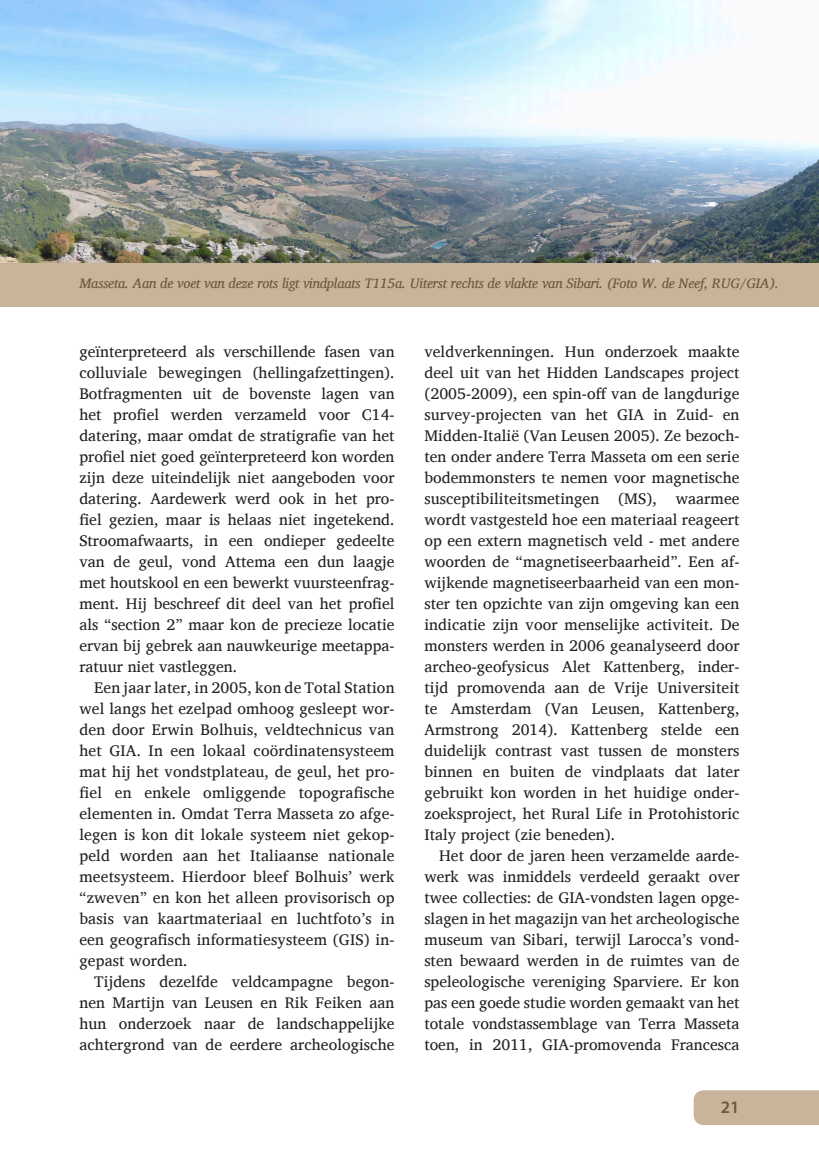
<style>
.page{position:relative;width:819px;height:1166px;background:#fff}
.page>*{position:absolute;margin:0;border:0;box-sizing:border-box;transform-origin:0 0}
.t1{font:600 17.5px "Myriad Pro";color:#705539}
.Plat{font:15.75px/21px "Charis SIL";letter-spacing:.005em;color:#231f20;text-align:justify}
.Afbeeldingstekst{font:italic 14px "Charis SIL";letter-spacing:-.015em;color:#705539}
</style>
<div class="page">
<div style="left:693px;top:1090px;width:126px;height:35px;background:#c8b49a"></div>
<div style="left:0;top:231px;width:819px;height:75px;background:#c8b49a"></div>
<img style="left:0;top:0;width:819px;height:262px">
<p class="Afbeeldingstekst" style="left:79px;top:275px;width:701px">Masseta. Aan de voet van deze rots ligt vindplaats T115a. Uiterst rechts de vlakte van Sibari. (Foto W. de Neef, RUG/GIA).</p>
<p class="Plat" style="left:79px;top:341px;width:317px">geïnterpreteerd als verschillende fasen van colluviale bewegingen (hellingafzettingen).<br>Botfragmenten uit de bovenste lagen van het profiel werden verzameld voor C14- datering, maar omdat de stratigrafie van het profiel niet goed geïnterpreteerd kon worden zijn deze uiteindelijk niet aangeboden voor datering. Aardewerk werd ook in het pro&shy;fiel gezien, maar is helaas niet ingetekend.<br>Stroomafwaarts, in een ondieper gedeelte van de geul, vond Attema een dun laagje met houtskool en een bewerkt vuursteenfrag&shy;ment. Hij beschreef dit deel van het profiel als “section 2” maar kon de precieze locatie ervan bij gebrek aan nauwkeurige meetappa&shy;ratuur niet vastleggen.</p>
<p class="Plat" style="left:79px;top:677px;width:317px;text-indent:15px">Een jaar later, in 2005, kon de Total Station wel langs het ezelpad omhoog gesleept wor&shy;den door Erwin Bolhuis, veldtechnicus van het GIA. In een lokaal coördinatensysteem mat hij het vondstplateau, de geul, het pro&shy;fiel en enkele omliggende topografische elementen in. Omdat Terra Masseta zo afge&shy;legen is kon dit lokale systeem niet gekop&shy;peld worden aan het Italiaanse nationale meetsysteem. Hierdoor bleef Bolhuis’ werk “zweven” en kon het alleen provisorisch op basis van kaartmateriaal en luchtfoto’s in een geografisch informatiesysteem (GIS) in&shy;gepast worden.</p>
<p class="Plat" style="left:79px;top:971px;width:317px;text-indent:15px">Tijdens dezelfde veldcampagne begon&shy;nen Martijn van Leusen en Rik Feiken aan hun onderzoek naar de landschappelijke achtergrond van de eerdere archeologische</p>
<p class="Plat" style="left:424px;top:341px;width:317px">veldverkenningen. Hun onderzoek maakte deel uit van het Hidden Landscapes project (2005-2009), een spin-off van de langdurige survey-projecten van het GIA in Zuid- en Midden-Italië (Van Leusen 2005). Ze bezoch&shy;ten onder andere Terra Masseta om een serie bodemmonsters te nemen voor magnetische susceptibiliteitsmetingen (MS), waarmee wordt vastgesteld hoe een materiaal reageert op een extern magnetisch veld - met andere woorden de “magnetiseerbaarheid”. Een af&shy;wijkende magnetiseerbaarheid van een mon&shy;ster ten opzichte van zijn omgeving kan een indicatie zijn voor menselijke activiteit. De monsters werden in 2006 geanalyseerd door archeo-geofysicus Alet Kattenberg, inder&shy;tijd promovenda aan de Vrije Universiteit te Amsterdam (Van Leusen, Kattenberg, Armstrong 2014). Kattenberg stelde een duidelijk contrast vast tussen de monsters binnen en buiten de vindplaats dat later gebruikt kon worden in het huidige onder&shy;zoeksproject, het Rural Life in Protohistoric Italy project (zie beneden).</p>
<p class="Plat" style="left:424px;top:845px;width:317px;text-indent:15px">Het door de jaren heen verzamelde aarde&shy;werk was inmiddels verdeeld geraakt over twee collecties: de GIA-vondsten lagen opge&shy;slagen in het magazijn van het archeologische museum van Sibari, terwijl Larocca’s vond&shy;sten bewaard werden in de ruimtes van de speleologische vereniging Sparviere. Er kon pas een goede studie worden gemaakt van het totale vondstassemblage van Terra Masseta toen, in 2011, GIA-promovenda Francesca</p>
<p class="t1" style="left:720px;top:1096px;width:20px">21</p>
</div>
